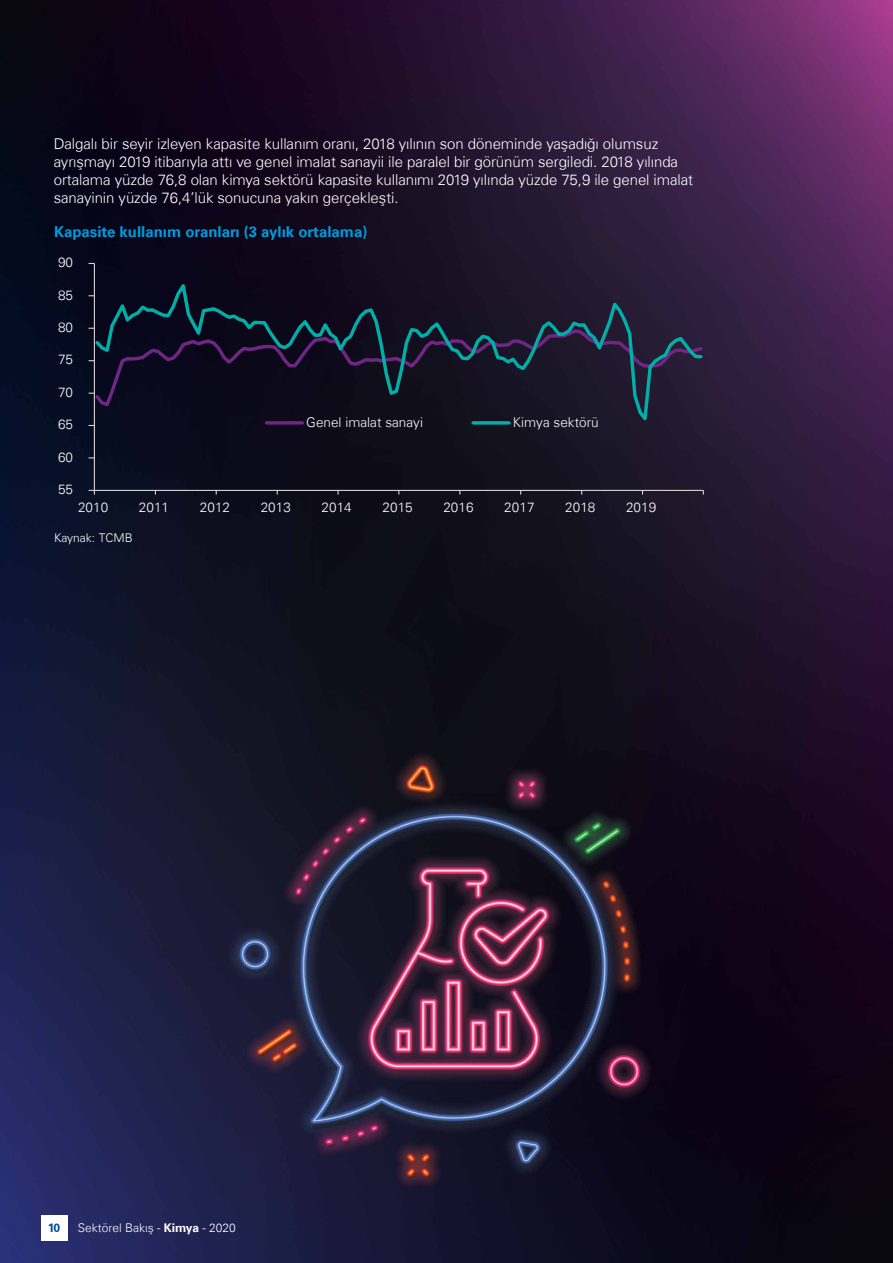
<style>
.page{position:relative;width:893px;height:1263px;background:#fff}
.page>*{position:absolute;margin:0;border:0;box-sizing:border-box;transform-origin:0 0}
.t1{font:300 15px/18px "Universfor KPMG";letter-spacing:-.005em;color:#fff}
.t2{font:700 15px "Universfor KPMG";color:#009cdc}
.t3{font:300 13.5px "Universfor KPMG";color:#fff}
.t4{font:300 12px "Universfor KPMG";color:#fff}
.t5{font:700 12px "Univers 65";color:#004e98}
.s1{font-weight:700}
</style>
<div class="page">
<img style="left:0;top:0;width:893px;height:1263px">
<hr style="left:94px;top:263px;width:1px;height:227px;background:#dad9d9">
<hr style="left:94px;top:490px;width:609px;height:1px;background:#dad9d9">
<svg style="left:89px;top:490px;width:6px;height:5px"></svg>
<svg style="left:92px;top:277px;width:612px;height:151px;background:#15172a"></svg>
<svg style="left:266px;top:421px;width:36px;height:4px"></svg>
<svg style="left:473px;top:421px;width:36px;height:4px"></svg>
<div style="left:41px;top:1215px;width:26px;height:26px;background:#fff"></div>
<p class="t1" style="left:54px;top:135px;width:641px">Dalgalı bir seyir izleyen kapasite kullanım oranı, 2018 yılının son döneminde yaşadığı olumsuz ayrışmayı 2019 itibarıyla attı ve genel imalat sanayii ile paralel bir görünüm sergiledi. 2018 yılında ortalama yüzde 76,8 olan kimya sektörü kapasite kullanımı 2019 yılında yüzde 75,9 ile genel imalat sanayinin yüzde 76,4’lük sonucuna yakın gerçekleşti.</p>
<p class="t2" style="left:54px;top:223px;width:315px">Kapasite kullanım oranları (3 aylık ortalama)</p>
<p class="t3" style="left:58px;top:254px;width:17px">90</p>
<p class="t3" style="left:58px;top:287px;width:17px">85</p>
<p class="t3" style="left:58px;top:319px;width:17px">80</p>
<p class="t3" style="left:58px;top:351px;width:17px">75</p>
<p class="t3" style="left:58px;top:384px;width:17px">70</p>
<p class="t3" style="left:58px;top:416px;width:17px">65</p>
<p class="t3" style="left:58px;top:449px;width:17px">60</p>
<p class="t3" style="left:58px;top:481px;width:17px">55</p>
<p class="t3" style="left:306px;top:414px;width:118px">Genel imalat sanayi</p>
<p class="t3" style="left:513px;top:414px;width:87px">Kimya sektörü</p>
<p class="t3" style="left:78px;top:499px;width:32px">2010</p>
<p class="t3" style="left:139px;top:499px;width:32px">2011</p>
<p class="t3" style="left:200px;top:499px;width:32px">2012</p>
<p class="t3" style="left:261px;top:499px;width:32px">2013</p>
<p class="t3" style="left:322px;top:499px;width:32px">2014</p>
<p class="t3" style="left:382px;top:499px;width:32px">2015</p>
<p class="t3" style="left:443px;top:499px;width:32px">2016</p>
<p class="t3" style="left:504px;top:499px;width:32px">2017</p>
<p class="t3" style="left:565px;top:499px;width:32px">2018</p>
<p class="t3" style="left:626px;top:499px;width:32px">2019</p>
<p class="t4" style="left:54px;top:530px;width:80px">Kaynak: TCMB</p>
<p class="t5" style="left:48px;top:1220px;width:14px">10</p>
<p class="t4" style="left:78px;top:1220px;width:159px">Sektörel Bakış - <span class="s1">Kimya</span> - 2020</p>
</div>
